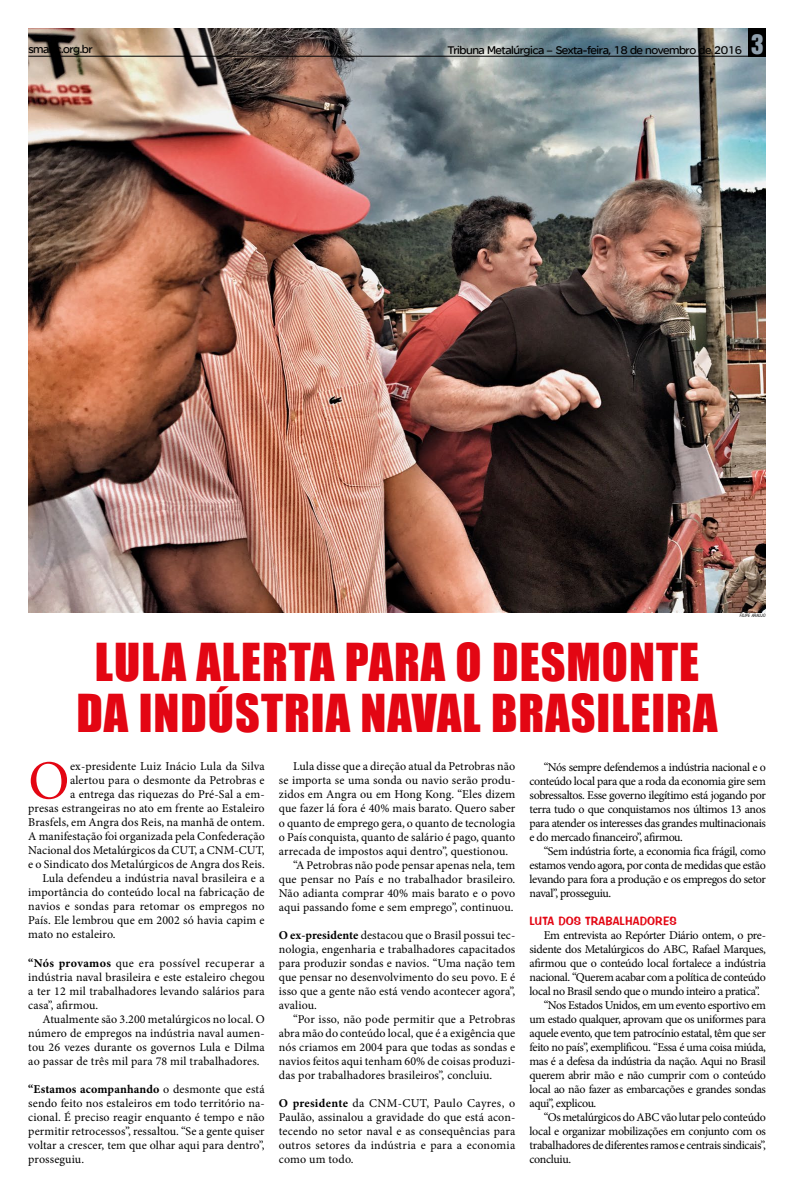
<style>
.page{position:relative;width:794px;height:1191px;background:#fff}
.page>*{position:absolute;margin:0;border:0;box-sizing:border-box;transform-origin:0 0}
.t1{font:55.1px "Minion Pro";color:#e30613}
.t2{font:48px/51px "Impact";letter-spacing:.02em;color:#e30613;text-align:center}
.t3{font:12px/14px "Minion Pro";color:#000;text-align:justify}
.t4{font:12px "Minion Pro";letter-spacing:-.03em;color:#000}
.t5{font:12px "Minion Pro";letter-spacing:-.025em;color:#000}
.t6{font:12px "SE Optimist Semi";letter-spacing:-.04em;color:#000}
.t7{font:12px "Minion Pro";letter-spacing:-.02em;color:#000}
.t8{font:12px "Impress BT";letter-spacing:.01em;color:#e30613}
.t9{font:italic condensed 4.4px "Swiss 721 BT";color:#000}
.s1{font-family:"Helvetica Inserat";font-size:25px;color:#91a1ae}
.s2{font-weight:700}
</style>
<div class="page">
<img style="left:29px;top:28px;width:737px;height:584px">
<hr style="left:28px;top:56px;width:738px;height:1px;background:#000">
<div style="left:749px;top:28px;width:17px;height:29px;background:#000"></div>
<p class="t6" style="left:28px;top:42px;width:66px">smabc.org.br</p>
<p class="t6" style="left:447px;top:43px;width:318px">Tribuna Metalúrgica – Sexta-feira, 18 de novembro de 2016 <span class="s1">3</span></p>
<h2 class="t2" style="left:76px;top:635px;width:642px">LULA ALERTA PARA O DESMONTE<br>DA INDÚSTRIA NAVAL BRASILEIRA</h2>
<p class="t9" style="left:740px;top:613px;width:27px">FILIPE ARAÚJO</p>
<h1 class="t1" style="left:28px;top:744px;width:43px">O</h1>
<p class="t3" style="left:70px;top:759px;width:196px">ex-presidente Luiz Inácio Lula da Silva</p>
<p class="t3" style="left:70px;top:773px;width:196px">alertou para o desmonte da Petrobras e</p>
<p class="t3" style="left:70px;top:787px;width:196px">a entrega das riquezas do Pré-Sal a em-</p>
<p class="t3" style="left:28px;top:801px;width:238px">presas estrangeiras no ato em frente ao Estaleiro</p>
<p class="t3" style="left:28px;top:815px;width:238px">Brasfels, em Angra dos Reis, na manhã de ontem.</p>
<p class="t3" style="left:28px;top:829px;width:238px">A manifestação foi organizada pela Confederação</p>
<p class="t3" style="left:28px;top:843px;width:238px">Nacional dos Metalúrgicos da CUT, a CNM-CUT,</p>
<p class="t3" style="left:28px;top:857px;width:238px">e o Sindicato dos Metalúrgicos de Angra dos Reis.</p>
<p class="t3" style="left:42px;top:871px;width:224px">Lula defendeu a indústria naval brasileira e a</p>
<p class="t3" style="left:28px;top:885px;width:238px">importância do conteúdo local na fabricação de</p>
<p class="t3" style="left:28px;top:899px;width:238px">navios e sondas para retomar os empregos no</p>
<p class="t3" style="left:28px;top:913px;width:238px">País. Ele lembrou que em 2002 só havia capim e</p>
<p class="t3" style="left:28px;top:927px;width:89px">mato no estaleiro.</p>
<p class="t3" style="left:28px;top:955px;width:238px"><span class="s2">“Nós provamos</span> que era possível recuperar a indústria naval brasileira e este estaleiro chegou a ter 12 mil trabalhadores levando salários para casa”, afirmou.</p>
<p class="t3" style="left:28px;top:1011px;width:238px;text-indent:14px">Atualmente são 3.200 metalúrgicos no local. O número de empregos na indústria naval aumen&shy;tou 26 vezes durante os governos Lula e Dilma ao passar de três mil para 78 mil trabalhadores.</p>
<p class="t3" style="left:28px;top:1081px;width:238px"><span class="s2">“Estamos acompanhando</span> o desmonte que está sendo feito nos estaleiros em todo território na&shy;cional. É preciso reagir enquanto é tempo e não permitir retrocessos”, ressaltou. “Se a gente quiser voltar a crescer, tem que olhar aqui para dentro”, prosseguiu.</p>
<p class="t3" style="left:293px;top:759px;width:224px">Lula disse que a direção atual da Petrobras não</p>
<p class="t3" style="left:279px;top:773px;width:238px">se importa se uma sonda ou navio serão produ-</p>
<p class="t3" style="left:279px;top:787px;width:238px">zidos em Angra ou em Hong Kong. “Eles dizem</p>
<p class="t3" style="left:279px;top:801px;width:238px">que fazer lá fora é 40% mais barato. Quero saber</p>
<p class="t3" style="left:279px;top:815px;width:238px">o quanto de emprego gera, o quanto de tecnologia</p>
<p class="t3" style="left:279px;top:829px;width:238px">o País conquista, quanto de salário é pago, quanto</p>
<p class="t3" style="left:279px;top:843px;width:231px">arrecada de impostos aqui dentro”, questionou.</p>
<p class="t3" style="left:293px;top:857px;width:224px">“A Petrobras não pode pensar apenas nela, tem</p>
<p class="t3" style="left:279px;top:871px;width:238px">que pensar no País e no trabalhador brasileiro.</p>
<p class="t3" style="left:279px;top:885px;width:238px">Não adianta comprar 40% mais barato e o povo</p>
<p class="t3" style="left:279px;top:899px;width:236px">aqui passando fome e sem emprego”, continuou.</p>
<p class="t3" style="left:279px;top:927px;width:238px"><span class="s2">O ex-presidente</span> destacou que o Brasil possui tec&shy;nologia, engenharia e trabalhadores capacitados para produzir sondas e navios. “Uma nação tem que pensar no desenvolvimento do seu povo. E é isso que a gente não está vendo acontecer agora”, avaliou.</p>
<p class="t3" style="left:279px;top:1011px;width:238px;text-indent:14px">“Por isso, não pode permitir que a Petrobras abra mão do conteúdo local, que é a exigência que nós criamos em 2004 para que todas as sondas e navios feitos aqui tenham 60% de coisas produzi&shy;das por trabalhadores brasileiros”, concluiu.</p>
<p class="t3" style="left:279px;top:1095px;width:238px"><span class="s2">O presidente</span> da CNM-CUT, Paulo Cayres, o Paulão, assinalou a gravidade do que está acon&shy;tecendo no setor naval e as consequências para outros setores da indústria e para a economia como um todo.</p>
<p class="t3" style="left:529px;top:759px;width:238px;text-indent:14px">“Nós sempre defendemos a indústria nacional e o conteúdo local para que a roda da economia gire sem sobressaltos. Esse governo ilegítimo está jogando por terra tudo o que conquistamos nos últimos 13 anos para atender os interesses das grandes multinacionais e do mercado financeiro”, afirmou.</p>
<p class="t3" style="left:529px;top:844px;width:238px;text-indent:14px">“Sem indústria forte, a economia fica frágil, como estamos vendo agora, por conta de medidas que estão levando para fora a produção e os empregos do setor naval”, prosseguiu.</p>
<p class="t8" style="left:529px;top:913px;width:149px">LUTA DOS TRABALHADORES</p>
<p class="t5" style="left:544px;top:926px;width:224px">Em entrevista ao Repórter Diário ontem, o pre-</p>
<p class="t5" style="left:529px;top:940px;width:238px">sidente dos Metalúrgicos do ABC, Rafael Marques,</p>
<p class="t7" style="left:529px;top:954px;width:238px">afirmou que o conteúdo local fortalece a indústria</p>
<p class="t4" style="left:529px;top:968px;width:238px">nacional. “Querem acabar com a política de conteúdo</p>
<p class="t4" style="left:529px;top:982px;width:232px">local no Brasil sendo que o mundo inteiro a pratica”.</p>
<p class="t4" style="left:544px;top:996px;width:224px">“Nos Estados Unidos, em um evento esportivo em</p>
<p class="t4" style="left:529px;top:1010px;width:238px">um estado qualquer, aprovam que os uniformes para</p>
<p class="t4" style="left:529px;top:1024px;width:238px">aquele evento, que tem patrocínio estatal, têm que ser</p>
<p class="t4" style="left:529px;top:1038px;width:238px">feito no país”, exemplificou. “Essa é uma coisa miúda,</p>
<p class="t4" style="left:529px;top:1052px;width:238px">mas é a defesa da indústria da nação. Aqui no Brasil</p>
<p class="t5" style="left:529px;top:1066px;width:238px">querem abrir mão e não cumprir com o conteúdo</p>
<p class="t4" style="left:529px;top:1080px;width:238px">local ao não fazer as embarcações e grandes sondas</p>
<p class="t4" style="left:529px;top:1094px;width:68px">aqui”, explicou.</p>
<p class="t5" style="left:544px;top:1108px;width:224px">“Os metalúrgicos do ABC vão lutar pelo conteúdo</p>
<p class="t5" style="left:529px;top:1122px;width:238px">local e organizar mobilizações em conjunto com os</p>
<p class="t4" style="left:529px;top:1136px;width:238px">trabalhadores de diferentes ramos e centrais sindicais”,</p>
<p class="t4" style="left:529px;top:1150px;width:43px">concluiu.</p>
</div>
